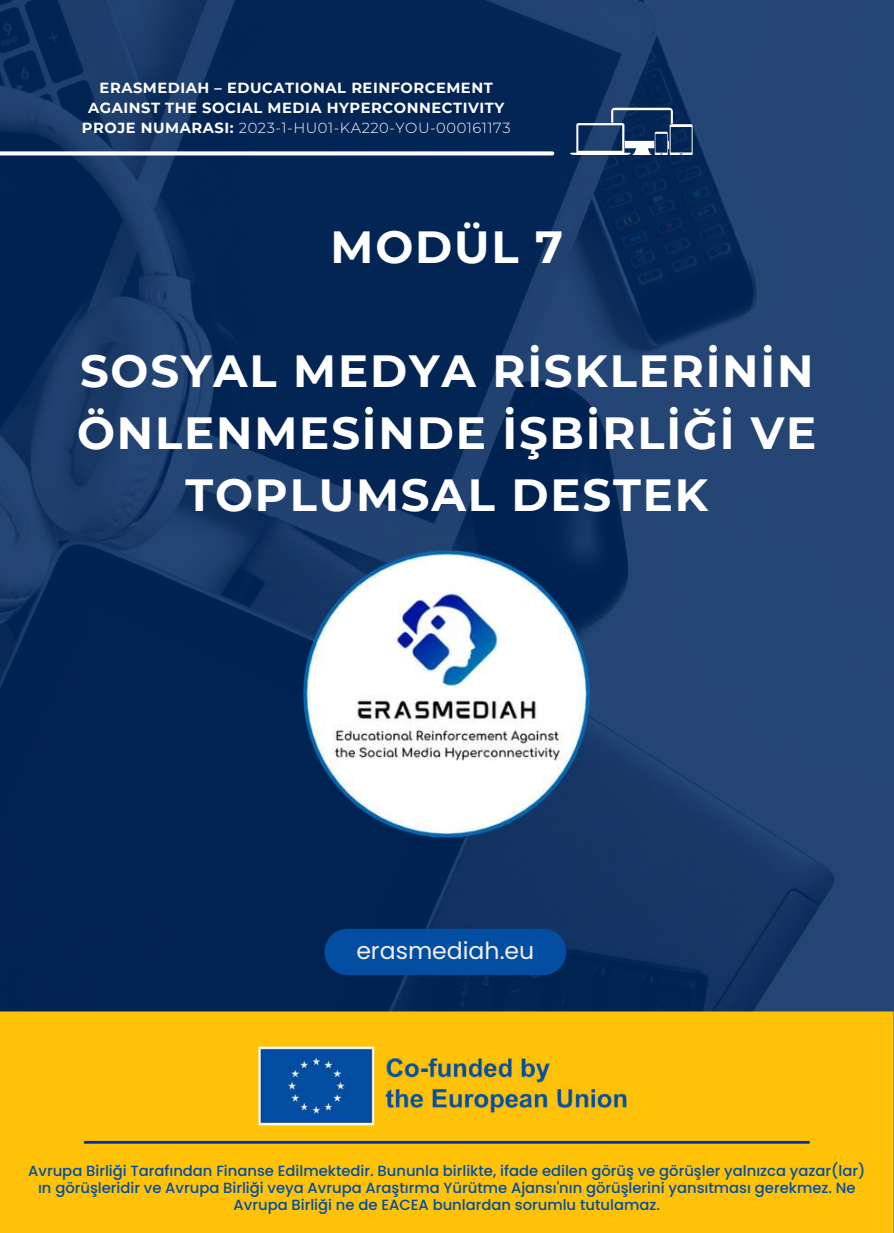
<style>
.page{position:relative;width:894px;height:1233px;background:#fff}
.page>*{position:absolute;margin:0;border:0;box-sizing:border-box;transform-origin:0 0}
.t1{font:700 45px/61.9px "Montserrat";letter-spacing:.04em;color:#fff;text-align:center}
.t2{font:23.55px "Poppins";color:#f1f1f1}
.t3{font:500 14.7px/16.8px "Poppins";color:#034da2;text-align:center}
.t4{font:700 14.7px/20px "Montserrat";letter-spacing:.035em;color:#fff;text-align:center}
.s1{font-weight:300}
</style>
<div class="page">
<img style="left:0;top:0;width:893px;height:1011px">
<div style="left:0;top:1011px;width:893px;height:222px;background:#fec209"></div>
<hr style="left:84px;top:1141px;width:725px;height:2px;background:#082ca5">
<svg style="left:0;top:151px;width:554px;height:4px"></svg>
<svg style="left:570px;top:108px;width:122px;height:47px"></svg>
<img style="left:296px;top:543px;width:300px;height:303px">
<img style="left:247px;top:1045px;width:399px;height:82px">
<div style="left:324px;top:929px;width:242px;height:46px;background:#034da2;border-radius:23px"></div>
<p class="t4" style="left:82px;top:78px;width:430px">ERASMEDIAH – EDUCATIONAL REINFORCEMENT<br>AGAINST THE SOCIAL MEDIA HYPERCONNECTIVITY<br>PROJE NUMARASI: <span class="s1">2023-1-HU01-KA220-YOU-000161173</span></p>
<h1 class="t1" style="left:330px;top:216px;width:234px">MODÜL 7</h1>
<h1 class="t1" style="left:77px;top:340px;width:740px">SOSYAL MEDYA RİSKLERİNİN<br>ÖNLENMESİNDE İŞBİRLİĞİ VE<br>TOPLUMSAL DESTEK</h1>
<h2 class="t2" style="left:356px;top:934px;width:179px">erasmediah.eu</h2>
<p class="t3" style="left:28px;top:1163px;width:838px">Avrupa Birliği Tarafından Finanse Edilmektedir. Bununla birlikte, ifade edilen görüş ve görüşler yalnızca yazar(lar) ın görüşleridir ve Avrupa Birliği veya Avrupa Araştırma Yürütme Ajansı'nın görüşlerini yansıtması gerekmez. Ne<br>Avrupa Birliği ne de EACEA bunlardan sorumlu tutulamaz.</p>
</div>
